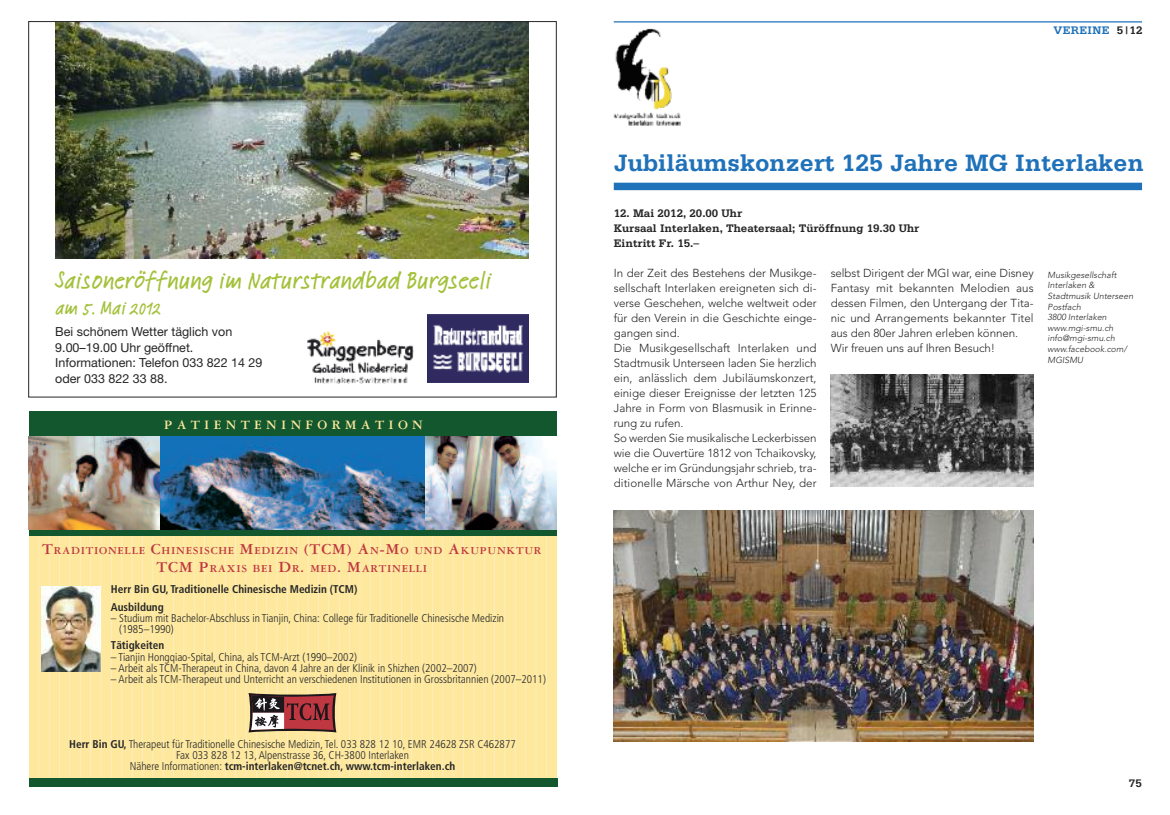
<style>
.page{position:relative;width:1170px;height:815px;background:#fff}
.page>*{position:absolute;margin:0;border:0;box-sizing:border-box;transform-origin:0 0}
.t1{font:500 25px "Linotype Feltpen";color:#a3c13a}
.t2{font:700 25px "Serifa";color:#1f71b9}
.t3{font:500 20px "Linotype Feltpen";color:#a3c13a}
.t4{font:700 13.75px "Garamond Three";letter-spacing:.315em;color:#fde89d}
.t5{font:12.5px/15.6px "Helvetica Neue";color:#272627}
.t6{font:300 11.5px/15px "Avenir";letter-spacing:-.005em;color:#272627}
.t7{font:700 11.5px/15px "Serifa";color:#272627}
.t8{font:700 11.5px "Serifa";letter-spacing:.03em;color:#1f71b9}
.t9{font:700 11.38px/17.5px "Garamond Three";letter-spacing:.06em;color:#bf3740;text-align:center}
.t10{font:300 condensed 11.25px/11.2px "Frutiger";color:#272627;text-align:center}
.t11{font:700 condensed 11.25px/17.5px "Frutiger";color:#272627}
.t12{font:italic 300 8.75px/10.6px "Avenir";letter-spacing:.005em;color:#272627}
.s1{font-size:16.25px}
.s2{font-weight:700}
.s3{color:#272627}
</style>
<div class="page">
<img style="left:55px;top:23px;width:473px;height:235px">
<img style="left:307px;top:331px;width:106px;height:53px">
<img style="left:427px;top:314px;width:101px;height:68px">
<div style="left:29px;top:411px;width:527px;height:370px;background:#fde89d"></div>
<hr style="left:38px;top:411px;width:1px;height:370px;background:#fdeebc">
<hr style="left:49px;top:411px;width:1px;height:370px;background:#fdeebc">
<hr style="left:59px;top:411px;width:1px;height:370px;background:#fdeebc">
<hr style="left:69px;top:411px;width:1px;height:370px;background:#fdeebc">
<hr style="left:80px;top:411px;width:1px;height:370px;background:#fdeebc">
<hr style="left:90px;top:411px;width:1px;height:370px;background:#fdeebc">
<hr style="left:101px;top:411px;width:1px;height:370px;background:#fdeebc">
<hr style="left:111px;top:411px;width:1px;height:370px;background:#fdeebc">
<hr style="left:121px;top:411px;width:1px;height:370px;background:#fdeebc">
<hr style="left:132px;top:411px;width:1px;height:370px;background:#fdeebc">
<hr style="left:142px;top:411px;width:1px;height:370px;background:#fdeebc">
<hr style="left:152px;top:411px;width:1px;height:370px;background:#fdeebc">
<hr style="left:163px;top:411px;width:1px;height:370px;background:#fdeebc">
<hr style="left:173px;top:411px;width:1px;height:370px;background:#fdeebc">
<hr style="left:183px;top:411px;width:1px;height:370px;background:#fdeebc">
<hr style="left:194px;top:411px;width:1px;height:370px;background:#fdeebc">
<hr style="left:204px;top:411px;width:1px;height:370px;background:#fdeebc">
<hr style="left:214px;top:411px;width:1px;height:370px;background:#fdeebc">
<hr style="left:225px;top:411px;width:1px;height:370px;background:#fdeebc">
<hr style="left:235px;top:411px;width:1px;height:370px;background:#fdeebc">
<hr style="left:245px;top:411px;width:1px;height:370px;background:#fdeebc">
<hr style="left:256px;top:411px;width:1px;height:370px;background:#fdeebc">
<hr style="left:266px;top:411px;width:1px;height:370px;background:#fdeebc">
<hr style="left:277px;top:411px;width:1px;height:370px;background:#fdeebc">
<hr style="left:287px;top:411px;width:1px;height:370px;background:#fdeebc">
<hr style="left:297px;top:411px;width:1px;height:370px;background:#fdeebc">
<hr style="left:308px;top:411px;width:1px;height:370px;background:#fdeebc">
<hr style="left:318px;top:411px;width:1px;height:370px;background:#fdeebc">
<hr style="left:328px;top:411px;width:1px;height:370px;background:#fdeebc">
<hr style="left:339px;top:411px;width:1px;height:370px;background:#fdeebc">
<hr style="left:349px;top:411px;width:1px;height:370px;background:#fdeebc">
<hr style="left:359px;top:411px;width:1px;height:370px;background:#fdeebc">
<hr style="left:370px;top:411px;width:1px;height:370px;background:#fdeebc">
<hr style="left:380px;top:411px;width:1px;height:370px;background:#fdeebc">
<hr style="left:390px;top:411px;width:1px;height:370px;background:#fdeebc">
<hr style="left:401px;top:411px;width:1px;height:370px;background:#fdeebc">
<hr style="left:411px;top:411px;width:1px;height:370px;background:#fdeebc">
<hr style="left:421px;top:411px;width:1px;height:370px;background:#fdeebc">
<hr style="left:432px;top:411px;width:1px;height:370px;background:#fdeebc">
<hr style="left:442px;top:411px;width:1px;height:370px;background:#fdeebc">
<hr style="left:453px;top:411px;width:1px;height:370px;background:#fdeebc">
<hr style="left:463px;top:411px;width:1px;height:370px;background:#fdeebc">
<hr style="left:473px;top:411px;width:1px;height:370px;background:#fdeebc">
<hr style="left:484px;top:411px;width:1px;height:370px;background:#fdeebc">
<hr style="left:494px;top:411px;width:1px;height:370px;background:#fdeebc">
<hr style="left:504px;top:411px;width:1px;height:370px;background:#fdeebc">
<hr style="left:515px;top:411px;width:1px;height:370px;background:#fdeebc">
<hr style="left:525px;top:411px;width:1px;height:370px;background:#fdeebc">
<hr style="left:535px;top:411px;width:1px;height:370px;background:#fdeebc">
<hr style="left:546px;top:411px;width:1px;height:370px;background:#fdeebc">
<div style="left:29px;top:411px;width:527px;height:125px;background:#12572d"></div>
<svg style="left:248px;top:693px;width:88px;height:39px"></svg>
<svg style="left:251px;top:695px;width:83px;height:35px;background:#904e54"></svg>
<img style="left:29px;top:437px;width:527px;height:93px">
<div style="left:29px;top:778px;width:528px;height:9px;background:#12572d"></div>
<img style="left:41px;top:586px;width:60px;height:86px">
<div style="left:613px;top:183px;width:528px;height:7px;background:#1f71b9"></div>
<hr style="left:613px;top:21px;width:528px;height:2px;background:#1f71b9">
<img style="left:830px;top:374px;width:203px;height:112px">
<img style="left:613px;top:510px;width:420px;height:231px">
<img style="left:613px;top:28px;width:68px;height:98px">
<h1 class="t1" style="left:55px;top:263px;width:437px">Saisoneröffnung im Naturstrandbad Burgseeli</h1>
<h2 class="t3" style="left:55px;top:294px;width:107px">am 5. Mai 2012</h2>
<p class="t5" style="left:55px;top:325px;width:209px">Bei schönem Wetter täglich von<br>9.00–19.00 Uhr geöffnet.<br>Informationen: Telefon 033 822 14 29 oder 033 822 33 88.</p>
<p class="t4" style="left:164px;top:420px;width:260px">PATIENTENINFORMATION</p>
<p class="t9" style="left:42px;top:543px;width:501px"><span class="s1">T</span>RADITIONELLE <span class="s1">C</span>HINESISCHE <span class="s1">M</span>EDIZIN <span class="s1">(TCM) A</span>N<span class="s1">-M</span>O UND <span class="s1">A</span>KUPUNKTUR<br><span class="s1">TCM P</span>RAXIS BEI <span class="s1">D</span>R<span class="s1">.</span> MED<span class="s1">. M</span>ARTINELLI</p>
<p class="t11" style="left:111px;top:581px;width:248px">Herr Bin GU, Traditionelle Chinesische Medizin (TCM)<br>Ausbildung</p>
<p class="t10" style="left:119px;top:613px;width:386px;text-align:left;text-indent:-8px">– Studium mit Bachelor-Abschluss in Tianjin, China: College für Traditionelle Chinesische Medizin (1985–1990)</p>
<p class="t11" style="left:111px;top:638px;width:55px">Tätigkeiten</p>
<p class="t10" style="left:111px;top:652px;width:247px">– Tianjin Hongqiao-Spital, China, als TCM-Arzt (1990–2002)</p>
<p class="t10" style="left:111px;top:663px;width:367px">– Arbeit als TCM-Therapeut in China, davon 4 Jahre an der Klinik in Shizhen (2002–2007)</p>
<p class="t10" style="left:111px;top:675px;width:436px">– Arbeit als TCM-Therapeut und Unterricht an verschiedenen Institutionen in Grossbritannien (2007–2011)</p>
<p class="t10" style="left:69px;top:739px;width:448px"><span class="s2">Herr Bin GU,</span> Therapeut für Traditionelle Chinesische Medizin, Tel. 033 828 12 10, EMR 24628 ZSR C462877<br>Fax 033 828 12 13, Alpenstrasse 36, CH-3800 Interlaken<br>Nähere Informationen: <span class="s2">tcm-interlaken@tcnet.ch, www.tcm-interlaken.ch</span></p>
<p class="t8" style="left:1053px;top:27px;width:91px">VEREINE <span class="s3">5|12</span></p>
<h1 class="t2" style="left:613px;top:155px;width:532px">Jubiläumskonzert 125 Jahre MG Interlaken</h1>
<p class="t7" style="left:613px;top:206px;width:307px">12. Mai 2012, 20.00 Uhr<br>Kursaal Interlaken, Theatersaal; Türöffnung 19.30 Uhr<br>Eintritt Fr. 15.–</p>
<p class="t6" style="left:613px;top:266px;width:204px">In der Zeit des Bestehens der Musikge&shy;sellschaft Interlaken ereigneten sich di&shy;verse Geschehen, welche weltweit oder für den Verein in die Geschichte einge&shy;gangen sind.<br>Die Musikgesellschaft Interlaken und Stadtmusik Unterseen laden Sie herzlich ein, anlässlich dem Jubiläumskonzert, einige dieser Ereignisse der letzten 125<br>Jahre in Form von Blasmusik in Erinne&shy;rung zu rufen.<br>So werden Sie musikalische Leckerbissen wie die Ouvertüre 1812 von Tchaikovsky, welche er im Gründungsjahr schrieb, tra&shy;ditionelle Märsche von Arthur Ney, der</p>
<p class="t6" style="left:830px;top:266px;width:204px">selbst Dirigent der MGI war, eine Disney Fantasy mit bekannten Melodien aus dessen Filmen, den Untergang der Tita&shy;nic und Arrangements bekannter Titel aus den 80er Jahren erleben können.<br>Wir freuen uns auf Ihren Besuch!</p>
<p class="t12" style="left:1047px;top:270px;width:87px">Musikgesellschaft<br>Interlaken &amp;<br>Stadtmusik Unterseen<br>Postfach<br>3800 Interlaken www.mgi-smu.ch info@mgi-smu.ch www.facebook.com/<br>MGISMU</p>
<p class="t7" style="left:1128px;top:776px;width:15px">75</p>
</div>
